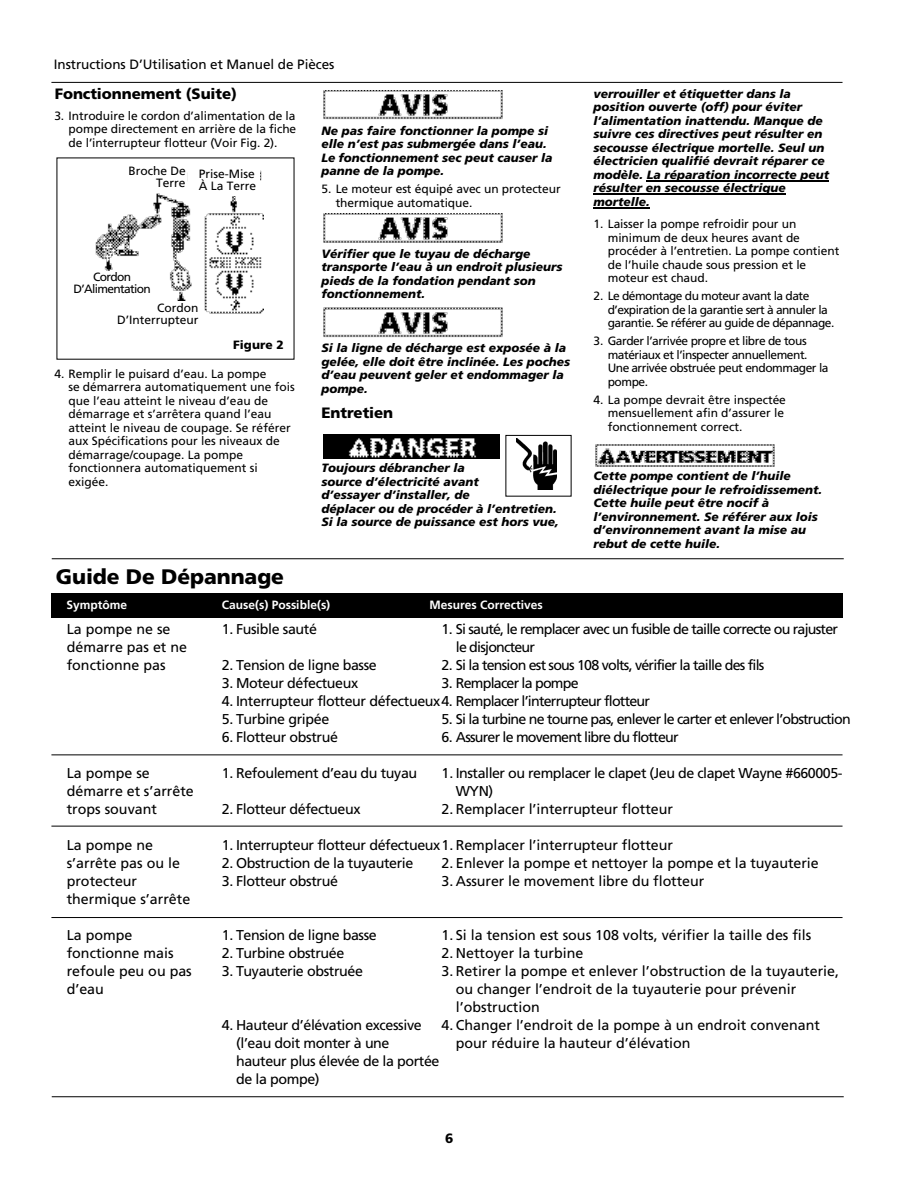
<style>
.page{position:relative;width:918px;height:1188px;background:#fff}
.page>*{position:absolute;margin:0;border:0;box-sizing:border-box;transform-origin:0 0}
.t1{font:900 21px "Frutiger";letter-spacing:-.005em;color:#000}
.t2{font:900 15px "Frutiger";letter-spacing:-.005em;color:#000}
.t3{font:14.25px/18px "Frutiger";letter-spacing:-.025em;color:#000}
.t4{font:14.25px/18px "Frutiger";color:#000}
.t5{font:14.25px/18px "Frutiger";letter-spacing:-.055em;color:#000}
.t6{font:14.25px "Frutiger";letter-spacing:-.005em;color:#000}
.t7{font:13.5px "Frutiger";letter-spacing:-.005em;color:#000}
.t8{font:900 13.5px "Frutiger";color:#000}
.t9{font:italic 900 12px/13.5px "Frutiger";color:#000}
.t10{font:12px/13.5px "Frutiger";letter-spacing:-.005em;color:#000}
.t11{font:12px/13.5px "Frutiger";letter-spacing:-.04em;color:#000}
.t12{font:12px/13.5px "Frutiger";letter-spacing:-.045em;color:#000}
.t13{font:700 12px "Frutiger";color:#fff}
.t14{font:12px/12px "Frutiger";letter-spacing:-.055em;color:#000;text-align:center}
.t15{font:900 12px "Frutiger";color:#000}
</style>
<div class="page">
<svg style="left:323px;top:90px;width:180px;height:30px"></svg>
<svg style="left:323px;top:308px;width:180px;height:30px"></svg>
<svg style="left:323px;top:213px;width:180px;height:30px"></svg>
<svg style="left:323px;top:435px;width:177px;height:24px;fill:#000"></svg>
<svg style="left:51px;top:82px;width:792px;height:1px"></svg>
<div style="left:51px;top:593px;width:792px;height:25px;background:#000"></div>
<svg style="left:51px;top:754px;width:792px;height:2px;background:#7f7f7f"></svg>
<svg style="left:51px;top:825px;width:792px;height:2px;background:#7f7f7f"></svg>
<svg style="left:51px;top:917px;width:792px;height:1px"></svg>
<img style="left:516px;top:438px;width:40px;height:52px">
<img style="left:95px;top:170px;width:168px;height:144px">
<div style="left:113px;top:302px;width:87px;height:40px;background:#fff"></div>
<div style="left:72px;top:271px;width:81px;height:30px;background:#fff"></div>
<div style="left:126px;top:164px;width:61px;height:29px;background:#fff"></div>
<div style="left:197px;top:167px;width:63px;height:29px;background:#fff"></div>
<hr style="left:647px;top:180px;width:182px;height:2px;background:#000">
<hr style="left:593px;top:194px;width:193px;height:1px;background:#000">
<hr style="left:593px;top:207px;width:57px;height:2px;background:#000">
<svg style="left:595px;top:444px;width:180px;height:23px"></svg>
<svg style="left:51px;top:1096px;width:793px;height:1px"></svg>
<svg style="left:51px;top:558px;width:793px;height:2px;background:#7f7f7f"></svg>
<p class="t7" style="left:54px;top:59px;width:282px">Instructions D’Utilisation et Manuel de Pièces</p>
<p class="t2" style="left:55px;top:88px;width:184px">Fonctionnement (Suite)</p>
<p class="t10" style="left:69px;top:110px;width:229px;text-align:justify;text-indent:-14px">3. Introduire le cordon d’alimentation de la pompe directement en arrière de la fiche de l’interrupteur flotteur (Voir Fig. 2).</p>
<p class="t10" style="left:128px;top:165px;width:59px;line-height:12px;text-align:right">Broche De<br>Terre</p>
<p class="t10" style="left:199px;top:169px;width:59px;line-height:12px">Prise-Mise<br>À La Terre</p>
<p class="t14" style="left:74px;top:272px;width:79px">Cordon<br>D’Alimentation</p>
<p class="t10" style="left:117px;top:303px;width:83px;line-height:12px;text-align:right">Cordon<br>D’Interrupteur</p>
<p class="t15" style="left:233px;top:340px;width:52px">Figure 2</p>
<p class="t10" style="left:69px;top:368px;width:228px;text-indent:-14px">4. Remplir le puisard d’eau. La pompe<br>se démarrera automatiquement une fois que l’eau atteint le niveau d’eau de démarrage et s’arrêtera quand l’eau atteint le niveau de coupage. Se référer aux Spécifications pour les niveaux de démarrage/coupage. La pompe fonctionnera automatiquement si exigée.</p>
<p class="t9" style="left:321px;top:125px;width:233px">Ne pas faire fonctionner la pompe si elle n’est pas submergée dans l’eau.<br>Le fonctionnement sec peut causer la panne de la pompe.</p>
<p class="t10" style="left:336px;top:183px;width:227px;text-indent:-14px">5. Le moteur est équipé avec un protecteur thermique automatique.</p>
<p class="t9" style="left:321px;top:248px;width:243px">Vérifier que le tuyau de décharge transporte l’eau à un endroit plusieurs pieds de la fondation pendant son fonctionnement.</p>
<p class="t9" style="left:321px;top:342px;width:250px">Si la ligne de décharge est exposée à la gelée, elle doit être inclinée. Les poches d’eau peuvent geler et endommager la pompe.</p>
<p class="t2" style="left:321px;top:407px;width:73px">Entretien</p>
<p class="t9" style="left:321px;top:462px;width:239px">Toujours débrancher la<br>source d’électricité avant<br>d’essayer d’installer, de<br>déplacer ou de procéder à l’entretien.<br>Si la source de puissance est hors vue,</p>
<p class="t9" style="left:593px;top:88px;width:237px">verrouiller et étiquetter dans la position ouverte (off) pour éviter l’alimentation inattendu. Manque de suivre ces directives peut résulter en secousse électrique mortelle. Seul un électricien qualifié devrait réparer ce modèle. La réparation incorrecte peut résulter en secousse électrique mortelle.</p>
<p class="t10" style="left:608px;top:218px;width:233px;text-indent:-14px">1. Laisser la pompe refroidir pour un minimum de deux heures avant de procéder à l’entretien. La pompe contient de l’huile chaude sous pression et le moteur est chaud.</p>
<p class="t12" style="left:608px;top:290px;width:228px;text-indent:-14px">2. Le démontage du moteur avant la date d’expiration de la garantie sert à annuler la garantie. Se référer au guide de dépannage.</p>
<p class="t11" style="left:608px;top:335px;width:222px;text-indent:-14px">3. Garder l’arrivée propre et libre de tous matériaux et l’inspecter annuellement.<br>Une arrivée obstruée peut endommager la pompe.</p>
<p class="t10" style="left:608px;top:394px;width:180px;text-indent:-14px">4. La pompe devrait être inspectée mensuellement afin d’assurer le fonctionnement correct.</p>
<p class="t9" style="left:593px;top:470px;width:230px">Cette pompe contient de l’huile diélectrique pour le refroidissement.<br>Cette huile peut être nocif à l’environnement. Se référer aux lois d’environnement avant la mise au rebut de cette huile.</p>
<h1 class="t1" style="left:56px;top:568px;width:230px">Guide De Dépannage</h1>
<p class="t13" style="left:66px;top:600px;width:62px">Symptôme</p>
<p class="t13" style="left:222px;top:600px;width:110px">Cause(s) Possible(s)</p>
<p class="t13" style="left:429px;top:600px;width:115px">Mesures Correctives</p>
<p class="t4" style="left:67px;top:622px;width:122px">La pompe ne se démarre pas et ne fonctionne pas</p>
<p class="t5" style="left:456px;top:622px;width:384px;text-indent:-14px">1. Si sauté, le remplacer avec un fusible de taille correcte ou rajuster le disjoncteur</p>
<p class="t5" style="left:442px;top:658px;width:324px">2. Si la tension est sous 108 volts, vérifier la taille des fils</p>
<p class="t5" style="left:442px;top:676px;width:139px">3. Remplacer la pompe</p>
<p class="t5" style="left:442px;top:712px;width:411px">5. Si la turbine ne tourne pas, enlever le carter et enlever l’obstruction</p>
<p class="t5" style="left:442px;top:730px;width:239px">6. Assurer le movement libre du flotteur</p>
<p class="t3" style="left:456px;top:766px;width:388px;text-indent:-14px">1. Installer ou remplacer le clapet (Jeu de clapet Wayne #660005-<br>WYN)</p>
<p class="t6" style="left:442px;top:804px;width:233px">2. Remplacer l’interrupteur flotteur</p>
<p class="t3" style="left:222px;top:622px;width:97px">1. Fusible sauté</p>
<p class="t3" style="left:222px;top:658px;width:157px">2. Tension de ligne basse</p>
<p class="t3" style="left:222px;top:676px;width:138px">3. Moteur défectueux</p>
<p class="t3" style="left:222px;top:694px;width:430px">4. Interrupteur flotteur défectueux4. Remplacer l’interrupteur flotteur</p>
<p class="t3" style="left:222px;top:712px;width:109px">5. Turbine gripée</p>
<p class="t3" style="left:222px;top:730px;width:118px">6. Flotteur obstrué</p>
<p class="t3" style="left:222px;top:766px;width:197px">1. Refoulement d’eau du tuyau</p>
<p class="t3" style="left:222px;top:802px;width:140px">2. Flotteur défectueux</p>
<p class="t3" style="left:222px;top:838px;width:453px">1. Interrupteur flotteur défectueux1. Remplacer l’interrupteur flotteur</p>
<p class="t3" style="left:222px;top:856px;width:193px">2. Obstruction de la tuyauterie</p>
<p class="t3" style="left:222px;top:874px;width:118px">3. Flotteur obstrué</p>
<p class="t4" style="left:67px;top:766px;width:129px">La pompe se démarre et s’arrête trops souvant</p>
<p class="t4" style="left:67px;top:838px;width:125px">La pompe ne s’arrête pas ou le protecteur thermique s’arrête</p>
<p class="t4" style="left:67px;top:928px;width:127px">La pompe fonctionne mais refoule peu ou pas d’eau</p>
<p class="t6" style="left:442px;top:858px;width:379px">2. Enlever la pompe et nettoyer la pompe et la tuyauterie</p>
<p class="t6" style="left:442px;top:876px;width:264px">3. Assurer le movement libre du flotteur</p>
<p class="t4" style="left:442px;top:928px;width:371px">1. Si la tension est sous 108 volts, vérifier la taille des fils</p>
<p class="t4" style="left:442px;top:946px;width:143px">2. Nettoyer la turbine</p>
<p class="t4" style="left:456px;top:964px;width:385px;text-indent:-14px">3. Retirer la pompe et enlever l’obstruction de la tuyauterie, ou changer l’endroit de la tuyauterie pour prévenir l’obstruction</p>
<p class="t4" style="left:456px;top:1018px;width:366px;text-indent:-14px">4. Changer l’endroit de la pompe à un endroit convenant pour réduire la hauteur d’élévation</p>
<p class="t3" style="left:222px;top:928px;width:157px">1. Tension de ligne basse</p>
<p class="t3" style="left:222px;top:946px;width:124px">2. Turbine obstruée</p>
<p class="t3" style="left:222px;top:964px;width:143px">3. Tuyauterie obstruée</p>
<p class="t3" style="left:236px;top:1018px;width:205px;text-indent:-14px">4. Hauteur d’élévation excessive (l’eau doit monter à une hauteur plus élevée de la portée de la pompe)</p>
<p class="t8" style="left:445px;top:1133px;width:10px">6</p>
</div>
